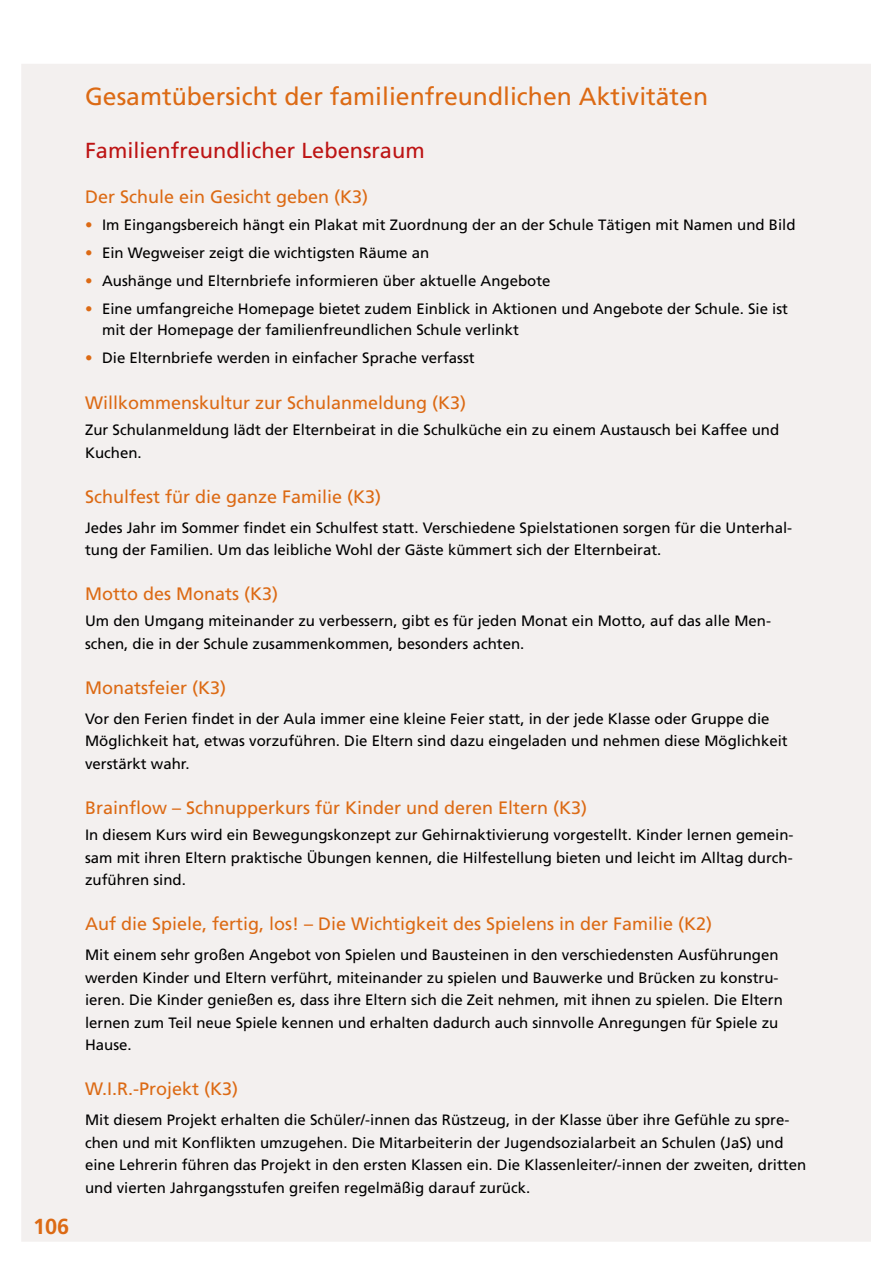
<style>
.page{position:relative;width:893px;height:1263px;background:#fff}
.page>*{position:absolute;margin:0;border:0;box-sizing:border-box;transform-origin:0 0}
.t1{font:24.75px "Frutiger";color:#dc6a14}
.t2{font:21.75px "Frutiger";color:#bd1414}
.t3{font:700 21.75px "Frutiger";color:#dc6a14}
.t4{font:18px "Frutiger";color:#dc6a14}
.t5{font:15px/22.5px "Frutiger";color:#000}
.s1{font-weight:700;color:#dc6a14}
</style>
<div class="page">
<div style="left:21px;top:64px;width:850px;height:1178px;background:#f3f0ef"></div>
<h2 class="t3" style="left:33px;top:1213px;width:38px">106</h2>
<h1 class="t1" style="left:85px;top:82px;width:625px">Gesamtübersicht der familienfreundlichen Aktivitäten</h1>
<h2 class="t2" style="left:85px;top:137px;width:341px">Familienfreundlicher Lebensraum</h2>
<p class="t4" style="left:85px;top:186px;width:285px">Der Schule ein Gesicht geben (K3)</p>
<p class="t5" style="left:85px;top:214px;width:712px"><span class="s1">•</span> Im Eingangsbereich hängt ein Plakat mit Zuordnung der an der Schule Tätigen mit Namen und Bild</p>
<p class="t5" style="left:85px;top:241px;width:346px"><span class="s1">•</span> Ein Wegweiser zeigt die wichtigsten Räume an</p>
<p class="t5" style="left:85px;top:269px;width:467px"><span class="s1">•</span> Aushänge und Elternbriefe informieren über aktuelle Angebote</p>
<p class="t5" style="left:102px;top:297px;width:687px;line-height:21.8px;text-indent:-17px"><span class="s1">•</span> Eine umfangreiche Homepage bietet zudem Einblick in Aktionen und Angebote der Schule. Sie ist mit der Homepage der familienfreundlichen Schule verlinkt</p>
<p class="t5" style="left:85px;top:346px;width:391px"><span class="s1">•</span> Die Elternbriefe werden in einfacher Sprache verfasst</p>
<p class="t4" style="left:85px;top:392px;width:383px">Willkommenskultur zur Schulanmeldung (K3)</p>
<p class="t5" style="left:85px;top:418px;width:696px">Zur Schulanmeldung lädt der Elternbeirat in die Schulküche ein zu einem Austausch bei Kaffee und<br>Kuchen.</p>
<p class="t4" style="left:85px;top:486px;width:298px">Schulfest für die ganze Familie (K3)</p>
<p class="t5" style="left:85px;top:516px;width:709px">Jedes Jahr im Sommer findet ein Schulfest statt. Verschiedene Spielstationen sorgen für die Unterhal&shy;tung der Familien. Um das leibliche Wohl der Gäste kümmert sich der Elternbeirat.</p>
<p class="t4" style="left:85px;top:583px;width:195px">Motto des Monats (K3)</p>
<p class="t5" style="left:85px;top:610px;width:687px">Um den Umgang miteinander zu verbessern, gibt es für jeden Monat ein Motto, auf das alle Men&shy;schen, die in der Schule zusammenkommen, besonders achten.</p>
<p class="t4" style="left:85px;top:677px;width:143px">Monatsfeier (K3)</p>
<p class="t5" style="left:85px;top:707px;width:704px">Vor den Ferien findet in der Aula immer eine kleine Feier statt, in der jede Klasse oder Gruppe die<br>Möglichkeit hat, etwas vorzuführen. Die Eltern sind dazu eingeladen und nehmen diese Möglichkeit verstärkt wahr.</p>
<p class="t4" style="left:85px;top:797px;width:504px">Brainflow – Schnupperkurs für Kinder und deren Eltern (K3)</p>
<p class="t5" style="left:85px;top:823px;width:710px;text-align:justify">In diesem Kurs wird ein Bewegungskonzept zur Gehirnaktivierung vorgestellt. Kinder lernen gemein&shy;sam mit ihren Eltern praktische Übungen kennen, die Hilfestellung bieten und leicht im Alltag durch&shy;zuführen sind.</p>
<p class="t4" style="left:85px;top:913px;width:629px">Auf die Spiele, fertig, los! – Die Wichtigkeit des Spielens in der Familie (K2)</p>
<p class="t5" style="left:85px;top:943px;width:699px">Mit einem sehr großen Angebot von Spielen und Bausteinen in den verschiedensten Ausführungen werden Kinder und Eltern verführt, miteinander zu spielen und Bauwerke und Brücken zu konstru&shy;ieren. Die Kinder genießen es, dass ihre Eltern sich die Zeit nehmen, mit ihnen zu spielen. Die Eltern lernen zum Teil neue Spiele kennen und erhalten dadurch auch sinnvolle Anregungen für Spiele zu Hause.</p>
<p class="t4" style="left:85px;top:1078px;width:155px">W.I.R.-Projekt (K3)</p>
<p class="t5" style="left:85px;top:1108px;width:723px">Mit diesem Projekt erhalten die Schüler/-innen das Rüstzeug, in der Klasse über ihre Gefühle zu spre&shy;chen und mit Konflikten umzugehen. Die Mitarbeiterin der Jugendsozialarbeit an Schulen (JaS) und eine Lehrerin führen das Projekt in den ersten Klassen ein. Die Klassenleiter/-innen der zweiten, dritten und vierten Jahrgangsstufen greifen regelmäßig darauf zurück.</p>
</div>
